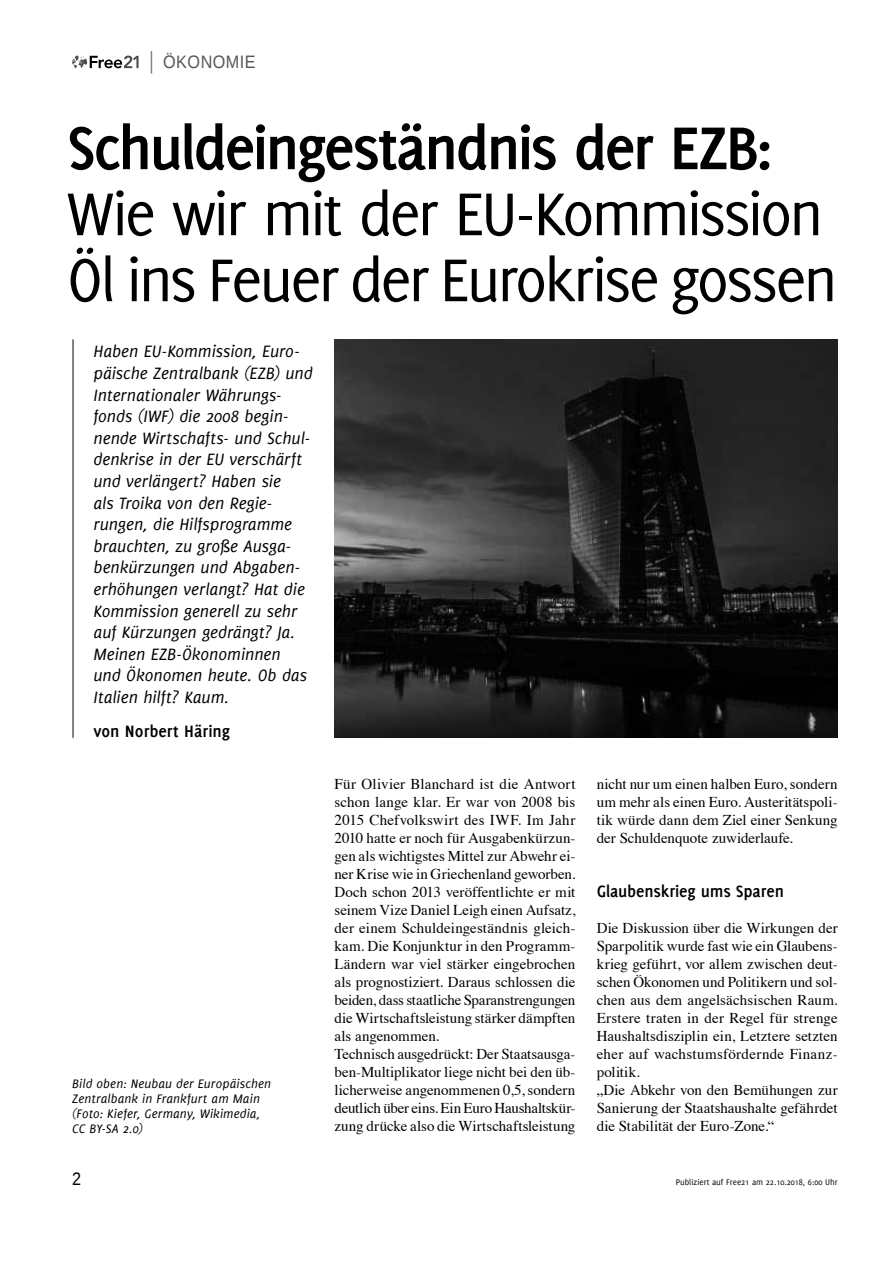
<style>
.page{position:relative;width:893px;height:1263px;background:#fff}
.page>*{position:absolute;margin:0;border:0;box-sizing:border-box;transform-origin:0 0}
.t1{font:66px/66px "Delicious";letter-spacing:-.045em;color:#000}
.t2{font:700 66px "Delicious";letter-spacing:-.04em;color:#000}
.t3{font:italic 18px/21.6px "Delicious";letter-spacing:-.005em;color:#000}
.t4{font:700 18px "Delicious";letter-spacing:-.005em;color:#000}
.t5{font:18px "Liberation Sans";letter-spacing:.03em;color:#575757;scale:.9 1}
.t6{font:18px "Liberation Sans";color:#000;scale:.9 1}
.t7{font:15px/18px "Times";color:#000}
.t8{font:italic 13.5px/15px "Delicious";letter-spacing:.01em;color:#000}
.t9{font:9px "Delicious";color:#000}
</style>
<div class="page">
<svg style="left:72px;top:55px;width:67px;height:13px"></svg>
<svg style="left:151px;top:51px;width:1px;height:23px"></svg>
<hr style="left:72px;top:339px;width:2px;height:399px;background:#575757">
<img style="left:334px;top:339px;width:504px;height:399px">
<p class="t5" style="left:163px;top:52px;width:104px">ÖKONOMIE</p>
<h1 class="t2" style="left:67px;top:110px;width:707px">Schuldeingeständnis der EZB:</h1>
<h1 class="t1" style="left:67px;top:180px;width:772px">Wie wir mit der EU-Kommission<br>Öl ins Feuer der Eurokrise gossen</h1>
<p class="t3" style="left:94px;top:341px;width:221px">Haben EU-Kommission, Euro&shy;päische Zentralbank (EZB) und<br>Internationaler Währungs&shy;fonds (IWF) die 2008 begin&shy;nende Wirtschafts- und Schul&shy;denkrise in der EU verschärft und verlängert? Haben sie<br>als Troika von den Regie&shy;rungen, die Hilfsprogramme brauchten, zu große Ausga&shy;benkürzungen und Abgaben&shy;erhöhungen verlangt? Hat die<br>Kommission generell zu sehr auf Kürzungen gedrängt? Ja.<br>Meinen EZB-Ökonominnen und Ökonomen heute. Ob das<br>Italien hilft? Kaum.</p>
<p class="t4" style="left:94px;top:720px;width:138px">von Norbert Häring</p>
<p class="t8" style="left:72px;top:1076px;width:201px">Bild oben: Neubau der Europäischen<br>Zentralbank in Frankfurt am Main (Foto: Kiefer, Germany, Wikimedia,<br>CC BY-SA 2.0)</p>
<p class="t7" style="left:334px;top:774px;width:242px">Für Olivier Blanchard ist die Antwort schon lange klar. Er war von 2008 bis 2015 Chefvolkswirt des IWF. Im Jahr 2010 hatte er noch für Ausgabenkürzun&shy;gen als wichtigstes Mittel zur Abwehr ei&shy;ner Krise wie in Griechenland geworben.<br>Doch schon 2013 veröffentlichte er mit seinem Vize Daniel Leigh einen Aufsatz, der einem Schuldeingeständnis gleich&shy;kam. Die Konjunktur in den Programm-Ländern war viel stärker eingebrochen als prognostiziert. Daraus schlossen die beiden, dass staatliche Sparanstrengungen die Wirtschaftsleistung stärker dämpften als angenommen.<br>Technisch ausgedrückt: Der Staatsausga&shy;ben-Multiplikator liege nicht bei den üb&shy;licherweise angenommenen 0,5, sondern deutlich über eins. Ein Euro Haushaltskür&shy;zung drücke also die Wirtschaftsleistung</p>
<p class="t7" style="left:597px;top:774px;width:242px;text-align:justify">nicht nur um einen halben Euro, sondern um mehr als einen Euro. Austeritätspoli&shy;tik würde dann dem Ziel einer Senkung der Schuldenquote zuwiderlaufe.</p>
<p class="t4" style="left:597px;top:881px;width:189px">Glaubenskrieg ums Sparen</p>
<p class="t7" style="left:597px;top:918px;width:242px">Die Diskussion über die Wirkungen der Sparpolitik wurde fast wie ein Glaubens&shy;krieg geführt, vor allem zwischen deut&shy;schen Ökonomen und Politikern und sol&shy;chen aus dem angelsächsischen Raum.<br>Erstere traten in der Regel für strenge Haushaltsdisziplin ein, Letztere setzten eher auf wachstumsfördernde Finanz&shy;politik.<br>„Die Abkehr von den Bemühungen zur Sanierung der Staatshaushalte gefährdet die Stabilität der Euro-Zone.“</p>
<p class="t6" style="left:72px;top:1169px;width:12px">2</p>
<p class="t9" style="left:676px;top:1177px;width:163px">Publiziert auf Free21 am 22.10.2018, 6:00 Uhr</p>
</div>
